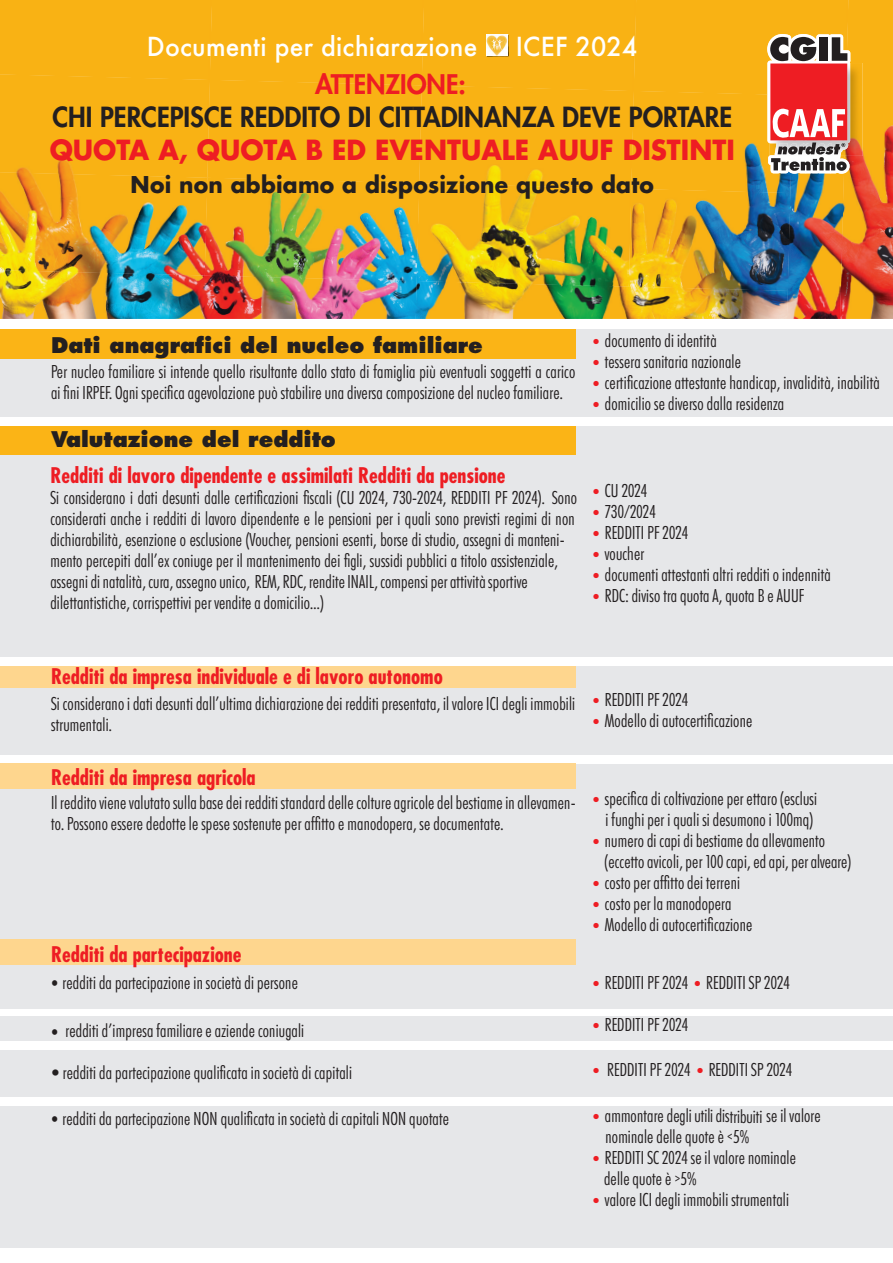
<style>
.page{position:relative;width:893px;height:1263px;background:#fff}
.page>*{position:absolute;margin:0;border:0;box-sizing:border-box;transform-origin:0 0}
.t1{font:800 27px "Futura";color:#231f20}
.t2{font:700 27px "Futura";color:#ee1d23}
.t3{font:800 26.25px "Futura";color:#ee1d23}
.t4{font:500 25.5px "Futura";letter-spacing:.01em;color:#fff}
.t5{font:700 22.5px "Futura";letter-spacing:.01em;color:#231f20}
.t6{font:700 condensed 21px "Futura";color:#ee1d23}
.t7{font:800 21px "Futura";color:#231f20}
.t8{font:19.5px/21px "Futura SB Lig Con";letter-spacing:.01em;color:#231f20}
.s1{font-size:27px}
.s2{font-size:16.5px;color:#ee1d23}
.s3{font-size:18px}
</style>
<div class="page">
<div style="left:0;top:330px;width:893px;height:917px;background:#e6e7e9"></div>
<div style="left:0;top:425px;width:575px;height:30px;background:#fbb416"></div>
<div style="left:0;top:417px;width:893px;height:8px;background:#fff"></div>
<div style="left:0;top:657px;width:893px;height:8px;background:#fff"></div>
<div style="left:0;top:755px;width:893px;height:8px;background:#fff"></div>
<div style="left:0;top:939px;width:575px;height:25px;background:#fed68e"></div>
<div style="left:0;top:763px;width:575px;height:26px;background:#fed68e"></div>
<div style="left:0;top:666px;width:575px;height:22px;background:#fed68e"></div>
<div style="left:0;top:1009px;width:893px;height:6px;background:#fff"></div>
<div style="left:0;top:1041px;width:893px;height:8px;background:#fff"></div>
<div style="left:0;top:1097px;width:893px;height:9px;background:#fff"></div>
<div style="left:0;top:330px;width:575px;height:29px;background:#fbb416"></div>
<div style="left:0;top:0;width:210px;height:74px;background:#f9b214"></div>
<div style="left:210px;top:0;width:212px;height:80px;background:#f9b214"></div>
<div style="left:422px;top:0;width:212px;height:85px;background:#f9b214"></div>
<div style="left:634px;top:0;width:206px;height:91px;background:#f9b214"></div>
<img style="left:840px;top:0;width:53px;height:319px">
<div style="left:0;top:74px;width:210px;height:98px;background:#f9b214"></div>
<div style="left:207px;top:80px;width:215px;height:98px;background:#f9b214"></div>
<div style="left:419px;top:85px;width:215px;height:98px;background:#f9b214"></div>
<img style="left:631px;top:91px;width:156px;height:98px">
<img style="left:787px;top:174px;width:57px;height:145px">
<img style="left:0;top:172px;width:207px;height:98px">
<img style="left:205px;top:178px;width:214px;height:92px">
<img style="left:416px;top:183px;width:215px;height:98px">
<img style="left:629px;top:189px;width:161px;height:102px">
<img style="left:0;top:270px;width:417px;height:49px">
<img style="left:416px;top:281px;width:372px;height:38px">
<img style="left:487px;top:35px;width:22px;height:22px">
<img style="left:486px;top:34px;width:22px;height:22px">
<img style="left:850px;top:63px;width:13px;height:93px">
<svg style="left:767px;top:34px;width:83px;height:140px"></svg>
<h3 class="t4" style="left:147px;top:29px;width:332px">Documenti per dichiarazione</h3>
<h3 class="t4" style="left:516px;top:29px;width:123px">ICEF 2024</h3>
<h2 class="t3" style="left:315px;top:67px;width:152px"><span class="s1">A</span>TTENZIONE:</h2>
<h1 class="t1" style="left:52px;top:99px;width:681px">CHI PERCEPISCE REDDITO DI CITTADINANZA DEVE PORTARE</h1>
<h1 class="t2" style="left:50px;top:131px;width:687px">QUOTA A, QUOTA B ED EVENTUALE AUUF DISTINTI</h1>
<p class="t5" style="left:131px;top:169px;width:525px">Noi non abbiamo a disposizione questo dato</p>
<p class="t7" style="left:51px;top:332px;width:433px">Dati anagrafici del nucleo familiare</p>
<p class="t8" style="left:51px;top:362px;width:526px">Per nucleo familiare si intende quello risultante dallo stato di famiglia più eventuali soggetti a carico aifini IRPEF.Ogni specificaagevolazione puòstabilire una diversacomposizione del nucleo familiare.</p>
<p class="t7" style="left:51px;top:426px;width:286px">Valutazione del reddito</p>
<p class="t6" style="left:50px;top:462px;width:457px">Redditi di lavoro dipendente e assimilati Redditi da pensione</p>
<p class="t8" style="left:50px;top:488px;width:528px">Si considerano i dati desunti dalle certificazioni fiscali (CU 2024, 730-2024, REDDITI PF 2024). Sono considerati anche i redditi di lavoro dipendente e le pensioni per i quali sono previsti regimi di non dichiarabilità, esenzione o esclusione (Voucher, pensioni esenti, borse di studio, assegni di manteni&shy;mento percepiti dall’ex coniuge per il mantenimento dei figli, sussidi pubblici a titolo assistenziale, assegnidinatalità, cura,assegnounico, REM,RDC, renditeINAIL, compensiperattivitàsportive dilettantistiche, corrispettiviper vendite a domicilio...)</p>
<p class="t8" style="left:592px;top:330px;width:126px"><span class="s2">•</span> documento di identità</p>
<p class="t8" style="left:592px;top:351px;width:150px"><span class="s2">•</span> tessera sanitaria nazionale</p>
<p class="t8" style="left:592px;top:372px;width:289px"><span class="s2">•</span> certificazione attestantehandicap, invalidità, inabilità</p>
<p class="t8" style="left:592px;top:393px;width:193px"><span class="s2">•</span> domicilio sediversodalla residenza</p>
<p class="t8" style="left:592px;top:480px;width:56px"><span class="s2">•</span> CU 2024</p>
<p class="t8" style="left:592px;top:501px;width:65px"><span class="s2">•</span> 730/2024</p>
<p class="t8" style="left:592px;top:522px;width:97px"><span class="s2">•</span> REDDITI PF 2024</p>
<p class="t8" style="left:592px;top:543px;width:53px"><span class="s2">•</span> voucher</p>
<p class="t8" style="left:592px;top:564px;width:240px"><span class="s2">•</span> documenti attestanti altri redditio indennità</p>
<p class="t8" style="left:592px;top:585px;width:213px"><span class="s2">•</span> RDC:divisotraquotaA,quota B e AUUF</p>
<p class="t6" style="left:51px;top:663px;width:393px">Redditi da impresa individuale e di lavoro autonomo</p>
<p class="t8" style="left:51px;top:693px;width:526px">Si consideranoidatidesuntidall’ultimadichiarazionedei redditipresentata, il valoreICIdegli immobili strumentali.</p>
<p class="t6" style="left:51px;top:764px;width:206px">Redditi da impresa agricola</p>
<p class="t8" style="left:51px;top:792px;width:526px">Il redditovienevalutatosullabasedei redditi standarddellecoltureagricoledelbestiameinallevamen&shy;to.Possono essere dedottele spese sostenute peraffitto e manodopera, se documentate.</p>
<p class="t6" style="left:51px;top:941px;width:192px">Redditi da partecipazione</p>
<p class="t8" style="left:51px;top:972px;width:248px"><span class="s3">•</span> redditi da partecipazione in società di persone</p>
<p class="t8" style="left:51px;top:1020px;width:255px"><span class="s3">•</span> redditi d’impresafamiliare e aziende coniugali</p>
<p class="t8" style="left:51px;top:1062px;width:303px">• redditi da partecipazione qualificata in società di capitali</p>
<p class="t8" style="left:51px;top:1109px;width:400px"><span class="s3">•</span> redditi da partecipazione NON qualificata in società di capitali NON quotate</p>
<p class="t8" style="left:592px;top:690px;width:97px"><span class="s2">•</span> REDDITI PF 2024</p>
<p class="t8" style="left:592px;top:711px;width:161px"><span class="s2">•</span> Modellodiautocertificazione</p>
<p class="t8" style="left:592px;top:788px;width:226px;text-align:center"><span class="s2">•</span> specifica di coltivazione per ettaro (esclusi i funghi per i quali si desumonoi100mq)</p>
<p class="t8" style="left:605px;top:830px;width:248px;text-indent:-12px"><span class="s2">•</span> numero di capidi bestiame da allevamento (eccettoavicoli,per100capi,edapi, per alveare)</p>
<p class="t8" style="left:592px;top:872px;width:149px"><span class="s2">•</span> costo per affitto dei terreni</p>
<p class="t8" style="left:592px;top:893px;width:141px"><span class="s2">•</span> costo per la manodopera</p>
<p class="t8" style="left:592px;top:914px;width:161px"><span class="s2">•</span> Modellodiautocertificazione</p>
<p class="t8" style="left:592px;top:972px;width:199px"><span class="s2">•</span> REDDITI PF 2024 <span class="s2">•</span> REDDITI SP 2024</p>
<p class="t8" style="left:592px;top:1014px;width:97px"><span class="s2">•</span> REDDITI PF 2024</p>
<p class="t8" style="left:592px;top:1059px;width:201px"><span class="s2">•</span> REDDITI PF 2024 <span class="s2">•</span> REDDITI SP 2024</p>
<p class="t8" style="left:605px;top:1106px;width:217px;text-indent:-13px"><span class="s2">•</span> ammontare degli utili distribuiti se il valore nominale delle quote è &lt;5%</p>
<p class="t8" style="left:604px;top:1148px;width:193px;text-indent:-12px"><span class="s2">•</span> REDDITI SC 2024 seil valorenominale delle quote è &gt;5%</p>
<p class="t8" style="left:592px;top:1190px;width:198px"><span class="s2">•</span> valore ICI degli immobili strumentali</p>
</div>
